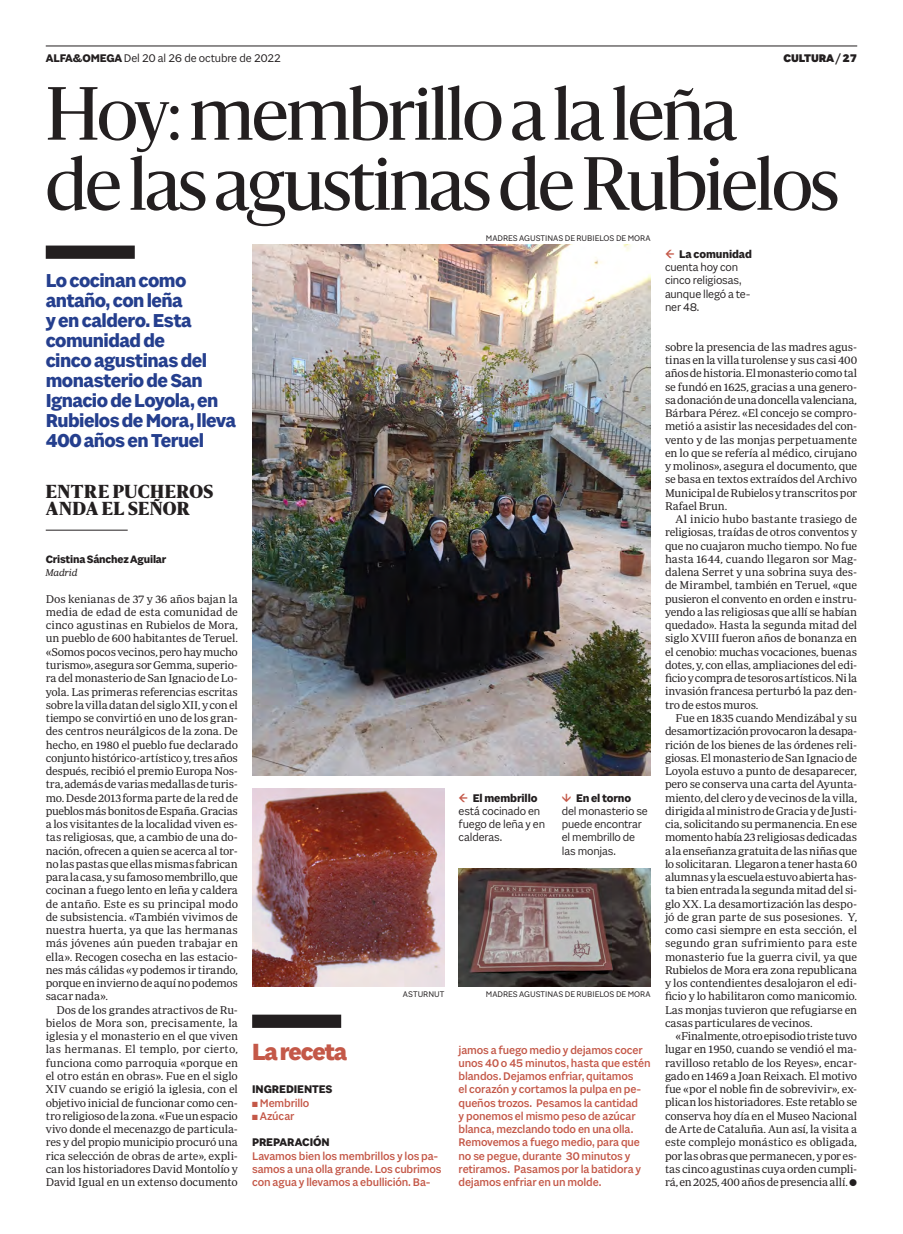
<style>
.page{position:relative;width:903px;height:1234px;background:#fff}
.page>*{position:absolute;margin:0;border:0;box-sizing:border-box;transform-origin:0 0}
.Titulo_C56{font:70px "Sanomat";letter-spacing:-.025em;color:#231f20}
.Receta_la_receta{font:800 25px "Sole Sans";letter-spacing:-.045em;color:#c45848}
.Entradilla_C16_azul{font:700 20px/20px "Sole Sans";letter-spacing:-.025em;color:#253f8e}
.Etiqueta_seccion{font:900 17.5px "Sanomat";letter-spacing:.03em;color:#231f20}
.Apoyo_TEXTO_salmon{font:500 11.88px/13.2px "Sole Sans";letter-spacing:-.01em;color:#c45848}
.Pie_de_foto{font:11.88px/13.2px "Sole Sans";letter-spacing:-.01em;color:#231f20}
.Foliacion{font:11.88px "Sole Sans";letter-spacing:-.005em;color:#231f20}
.Receta_ingred_y_pre{font:500 11.88px "Sole Sans";letter-spacing:-.01em;color:#c45848}
.Receta_titulin_ingr{font:700 11.88px "Sole Sans";letter-spacing:-.005em;color:#231f20}
.Apoyo_TEXTO_salmon-2{font:700 11.88px "Sole Sans";letter-spacing:-.005em;color:#231f20}
.Foliacion-2{font:900 11.88px "Sole Sans";letter-spacing:-.005em;color:#231f20}
.Texto_GENERAL_2_pa{font:11.5px/13.2px "Periodico Text Lg";letter-spacing:-.015em;color:#231f20;text-align:justify}
.Texto_GENERAL_1_pa{font:11.5px/13.2px "Periodico Text Lg";letter-spacing:-.02em;color:#231f20;text-align:justify}
.Firma_propia_cargo{font:700 11.5px "Sole Sans";letter-spacing:-.015em;color:#231f20}
.Firma_propia_lugar{font:10px "Periodico Text Lg It";letter-spacing:-.01em;color:#231f20}
.Firma_foto{font:8.75px "Sole Sans";color:#231f20}
.s1{font-weight:700}
</style>
<div class="page">
<hr style="left:46px;top:46px;width:811px;height:1px;background:#231f20">
<div style="left:46px;top:245px;width:89px;height:14px;background:#231f20"></div>
<hr style="left:46px;top:530px;width:82px;height:1px;background:#231f20">
<img style="left:252px;top:244px;width:399px;height:530px">
<img style="left:252px;top:788px;width:192px;height:198px">
<img style="left:459px;top:868px;width:192px;height:118px">
<div style="left:252px;top:1014px;width:89px;height:13px;background:#231f20"></div>
<p class="Foliacion" style="left:46px;top:51px;width:237px"><span class="s1">ALFA&amp;OMEGA</span> Del 20 al 26 de octubre de 2022</p>
<p class="Foliacion-2" style="left:783px;top:51px;width:75px">CULTURA / 27</p>
<p class="Titulo_C56" style="left:46px;top:63px;width:693px">Hoy: membrillo a la leña</p>
<p class="Titulo_C56" style="left:46px;top:133px;width:795px">de las agustinas de Rubielos</p>
<p class="Pie_de_foto" style="left:665px;top:248px;width:88px;text-indent:14px"><span class="s1">La comunidad </span>cuenta hoy con cinco religiosas, aunque llegó a te&shy;ner 48.</p>
<p class="Firma_foto" style="left:486px;top:233px;width:166px">MADRES AGUSTINAS DE RUBIELOS DE MORA</p>
<p class="Entradilla_C16_azul" style="left:46px;top:271px;width:192px">Lo cocinan como antaño, con leña<br>y en caldero. Esta comunidad de<br>cinco agustinas del monasterio de San<br>Ignacio de Loyola, en<br>Rubielos de Mora, lleva<br>400 años en Teruel</p>
<p class="Texto_GENERAL_2_pa" style="left:665px;top:340px;width:194px">sobre la presencia de las madres agus&shy;tinas en la villa turolense y sus casi 400 años de historia. El monasterio como tal se fundó en 1625, gracias a una genero&shy;sa donación de una doncella valenciana, Bárbara Pérez. «El concejo se compro&shy;metió a asistir las necesidades del con&shy;vento y de las monjas perpetuamente en lo que se refería al médico, cirujano y molinos», asegura el documento, que se basa en textos extraídos del Archivo Municipal de Rubielos y transcritos por Rafael Brun.</p>
<p class="Texto_GENERAL_2_pa" style="left:665px;top:512px;width:194px;text-indent:11px">Al inicio hubo bastante trasiego de religiosas, traídas de otros conventos y que no cuajaron mucho tiempo. No fue hasta 1644, cuando llegaron sor Mag&shy;dalena Serret y una sobrina suya des&shy;de Mirambel, también en Teruel, «que pusieron el convento en orden e instru&shy;yendo a las religiosas que allí se habían quedado». Hasta la segunda mitad del siglo XVIII fueron años de bonanza en el cenobio: muchas vocaciones, buenas dotes, y, con ellas, ampliaciones del edi&shy;ficio y compra de tesoros artísticos. Ni la invasión francesa perturbó la paz den&shy;tro de estos muros.</p>
<p class="Texto_GENERAL_2_pa" style="left:665px;top:711px;width:194px;text-indent:11px">Fue en 1835 cuando Mendizábal y su desamortización provocaron la desapa&shy;rición de los bienes de las órdenes reli&shy;giosas. El monasterio de San Ignacio de Loyola estuvo a punto de desaparecer, pero se conserva una carta del Ayunta&shy;miento, del clero y de vecinos de la villa, dirigida al ministro de Gracia y de Justi&shy;cia, solicitando su permanencia. En ese momento había 23 religiosas dedicadas a la enseñanza gratuita de las niñas que lo solicitaran. Llegaron a tener hasta 60 alumnas y la escuela estuvo abierta has&shy;ta bien entrada la segunda mitad del si&shy;glo XX. La desamortización las despo&shy;jó de gran parte de sus posesiones. Y, como casi siempre en esta sección, el segundo gran sufrimiento para este monasterio fue la guerra civil, ya que Rubielos de Mora era zona republicana y los contendientes desalojaron el edi&shy;ficio y lo habilitaron como manicomio.<br>Las monjas tuvieron que refugiarse en casas particulares de vecinos.</p>
<p class="Texto_GENERAL_2_pa" style="left:665px;top:1029px;width:194px;text-indent:11px">«Finalmente, otro episodio triste tuvo lugar en 1950, cuando se vendió el ma&shy;ravilloso retablo de los Reyes», encar&shy;gado en 1469 a Joan Reixach. El motivo fue «por el noble fin de sobrevivir», ex&shy;plican los historiadores. Este retablo se conserva hoy día en el Museo Nacional de Arte de Cataluña. Aun así, la visita a este complejo monástico es obligada, por las obras que permanecen, y por es&shy;tas cinco agustinas cuya orden cumpli&shy;rá, en 2025, 400 años de presencia allí.</p>
<p class="Etiqueta_seccion" style="left:46px;top:477px;width:169px">ENTRE PUCHEROS</p>
<p class="Etiqueta_seccion" style="left:46px;top:494px;width:146px">ANDA EL SEÑOR</p>
<p class="Firma_propia_cargo" style="left:46px;top:552px;width:122px">Cristina Sánchez Aguilar</p>
<p class="Firma_propia_lugar" style="left:46px;top:567px;width:33px">Madrid</p>
<p class="Texto_GENERAL_1_pa" style="left:46px;top:591px;width:194px">Dos kenianas de 37 y 36 años bajan la media de edad de esta comunidad de cinco agustinas en Rubielos de Mora, un pueblo de 600 habitantes de Teruel. «Somos pocos vecinos, pero hay mucho turismo», asegura sor Gemma, superio&shy;ra del monasterio de San Ignacio de Lo&shy;yola. Las primeras referencias escritas sobre la villa datan del siglo XII, y con el tiempo se convirtió en uno de los gran&shy;des centros neurálgicos de la zona. De hecho, en 1980 el pueblo fue declarado conjunto histórico-artístico y, tres años después, recibió el premio Europa Nos&shy;tra, además de varias medallas de turis&shy;mo. Desde 2013 forma parte de la red de pueblos más bonitos de España. Gracias a los visitantes de la localidad viven es&shy;tas religiosas, que, a cambio de una do&shy;nación, ofrecen a quien se acerca al tor&shy;no las pastas que ellas mismas fabrican para la casa, y su famoso membrillo, que cocinan a fuego lento en leña y caldera de antaño. Este es su principal modo de subsistencia. «También vivimos de nuestra huerta, ya que las hermanas más jóvenes aún pueden trabajar en ella». Recogen cosecha en las estacio&shy;nes más cálidas «y podemos ir tirando, porque en invierno de aquí no podemos sacar nada».</p>
<p class="Texto_GENERAL_2_pa" style="left:46px;top:1002px;width:194px;text-indent:11px">Dos de los grandes atractivos de Ru&shy;bielos de Mora son, precisamente, la iglesia y el monasterio en el que viven las hermanas. El templo, por cierto, funciona como parroquia «porque en el otro están en obras». Fue en el siglo XIV cuando se erigió la iglesia, con el objetivo inicial de funcionar como cen&shy;tro religioso de la zona. «Fue un espacio vivo donde el mecenazgo de particula&shy;res y del propio municipio procuró una rica selección de obras de arte», expli&shy;can los historiadores David Montolío y David Igual en un extenso documento</p>
<p class="Pie_de_foto" style="left:459px;top:791px;width:88px;text-indent:14px"><span class="s1">El membrillo </span>está cocinado en fuego de leña y en calderas.</p>
<p class="Pie_de_foto" style="left:562px;top:791px;width:88px;text-indent:14px"><span class="s1">En el torno </span>del monasterio se puede encontrar el membrillo de las monjas.</p>
<p class="Firma_foto" style="left:403px;top:988px;width:43px">ASTURNUT</p>
<p class="Firma_foto" style="left:486px;top:988px;width:166px">MADRES AGUSTINAS DE RUBIELOS DE MORA</p>
<p class="Receta_la_receta" style="left:252px;top:1036px;width:97px">La receta</p>
<p class="Receta_titulin_ingr" style="left:252px;top:1082px;width:82px">INGREDIENTES</p>
<p class="Receta_ingred_y_pre" style="left:252px;top:1095px;width:59px">■ Membrillo</p>
<p class="Receta_ingred_y_pre" style="left:252px;top:1108px;width:44px">■ Azúcar</p>
<p class="Apoyo_TEXTO_salmon-2" style="left:252px;top:1135px;width:79px">PREPARACIÓN</p>
<p class="Apoyo_TEXTO_salmon" style="left:252px;top:1149px;width:191px">Lavamos bien los membrillos y los pa&shy;samos a una olla grande. Los cubrimos con agua y llevamos a ebullición. Ba-</p>
<p class="Apoyo_TEXTO_salmon" style="left:459px;top:1043px;width:193px">jamos a fuego medio y dejamos cocer unos 40 o 45 minutos, hasta que estén blandos. Dejamos enfriar, quitamos<br>el corazón y cortamos la pulpa en pe&shy;queños trozos. Pesamos la cantidad<br>y ponemos el mismo peso de azúcar blanca, mezclando todo en una olla.<br>Removemos a fuego medio, para que no se pegue, durante 30 minutos y retiramos. Pasamos por la batidora y dejamos enfriar en un molde.</p>
</div>
